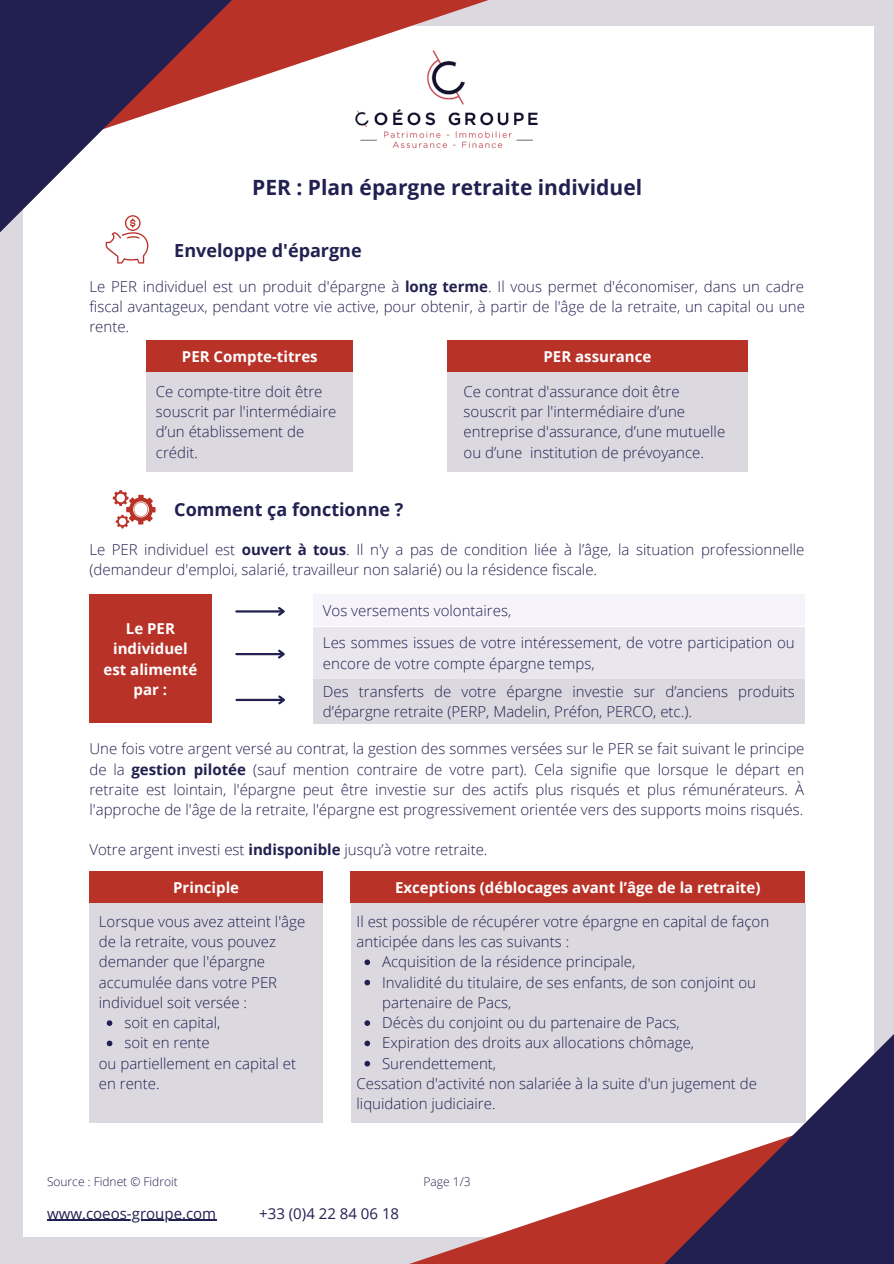
<style>
.page{position:relative;width:894px;height:1264px;background:#fff}
.page>*{position:absolute;margin:0;border:0;box-sizing:border-box;transform-origin:0 0}
.t1{font:700 21px "Open Sans";color:#222050}
.t2{font:700 18px "Open Sans";color:#222050}
.t3{font:300 15px/20.2px "Open Sans";color:#222050}
.t4{font:700 15px/20.2px "Open Sans";color:#fff;text-align:center}
.t5{font:15px "Open Sans";color:#222050}
.t6{font:300 12px "Open Sans";color:#222050}
.s1{font-weight:700}
</style>
<div class="page">
<div style="left:0;top:0;width:893px;height:1263px;background:#dbd9df"></div>
<div style="left:23px;top:26px;width:850px;height:1210px;background:#fff"></div>
<svg style="left:117px;top:0;width:372px;height:403px"></svg>
<svg style="left:0;top:0;width:243px;height:236px"></svg>
<svg style="left:406px;top:862px;width:468px;height:401px"></svg>
<svg style="left:652px;top:1028px;width:241px;height:235px;fill:#222050"></svg>
<img style="left:350px;top:50px;width:188px;height:101px">
<svg style="left:105px;top:215px;width:46px;height:48px"></svg>
<div style="left:147px;top:340px;width:206px;height:32px;background:#b93228"></div>
<div style="left:447px;top:340px;width:300px;height:32px;background:#b93228"></div>
<div style="left:147px;top:372px;width:206px;height:99px;background:#dbd9df"></div>
<div style="left:447px;top:372px;width:300px;height:99px;background:#dbd9df"></div>
<div style="left:89px;top:594px;width:123px;height:129px;background:#b93228"></div>
<div style="left:313px;top:594px;width:491px;height:32px;background:#f6f4fa"></div>
<div style="left:313px;top:627px;width:491px;height:52px;background:#e9e7ed"></div>
<div style="left:313px;top:679px;width:491px;height:44px;background:#dbd9df"></div>
<hr style="left:236px;top:610px;width:47px;height:2px;background:#222050">
<svg style="left:276px;top:607px;width:9px;height:9px"></svg>
<hr style="left:236px;top:653px;width:47px;height:2px;background:#222050">
<svg style="left:276px;top:649px;width:9px;height:10px"></svg>
<hr style="left:236px;top:698px;width:47px;height:3px;background:#222050">
<svg style="left:276px;top:695px;width:9px;height:10px"></svg>
<svg style="left:113px;top:490px;width:42px;height:38px"></svg>
<hr style="left:47px;top:1219px;width:169px;height:1px;background:#222050">
<div style="left:89px;top:871px;width:234px;height:32px;background:#b93228"></div>
<div style="left:89px;top:903px;width:234px;height:219px;background:#dbd9df"></div>
<svg style="left:107px;top:1020px;width:5px;height:5px"></svg>
<svg style="left:107px;top:1040px;width:5px;height:6px"></svg>
<div style="left:350px;top:871px;width:454px;height:32px;background:#b93228"></div>
<div style="left:350px;top:903px;width:455px;height:219px;background:#dbd9df"></div>
<svg style="left:364px;top:959px;width:6px;height:6px"></svg>
<svg style="left:364px;top:979px;width:6px;height:6px"></svg>
<svg style="left:364px;top:1020px;width:6px;height:5px"></svg>
<svg style="left:364px;top:1040px;width:6px;height:6px"></svg>
<svg style="left:364px;top:1060px;width:6px;height:6px"></svg>
<p class="t1" style="left:252px;top:172px;width:391px">PER : Plan épargne retraite individuel</p>
<p class="t2" style="left:174px;top:237px;width:189px">Enveloppe d'épargne</p>
<p class="t3" style="left:89px;top:276px;width:716px;text-align:justify">Le PER individuel est un produit d'épargne à <span class="s1">long terme</span>. Il vous permet d'économiser, dans un cadre fiscal avantageux, pendant votre vie active, pour obtenir, à partir de l'âge de la retraite, un capital ou une rente.</p>
<p class="t4" style="left:182px;top:345px;width:137px">PER Compte-titres</p>
<p class="t4" style="left:543px;top:345px;width:109px">PER assurance</p>
<p class="t3" style="left:156px;top:381px;width:182px">Ce compte-titre doit être souscrit par l'intermédiaire d’un établissement de crédit.</p>
<p class="t3" style="left:463px;top:381px;width:263px">Ce contrat d'assurance doit être souscrit par l'intermédiaire d’une entreprise d'assurance, d’une mutuelle ou d’une institution de prévoyance.</p>
<p class="t2" style="left:174px;top:496px;width:230px">Comment ça fonctionne ?</p>
<p class="t3" style="left:89px;top:539px;width:716px">Le PER individuel est <span class="s1">ouvert à tous</span>. Il n'y a pas de condition liée à l’âge, la situation professionnelle (demandeur d'emploi, salarié, travailleur non salarié) ou la résidence fiscale.</p>
<p class="t3" style="left:323px;top:600px;width:190px">Vos versements volontaires,</p>
<p class="t3" style="left:323px;top:632px;width:473px">Les sommes issues de votre intéressement, de votre participation ou encore de votre compte épargne temps,</p>
<p class="t3" style="left:323px;top:680px;width:473px">Des transferts de votre épargne investie sur d’anciens produits d’épargne retraite (PERP, Madelin, Préfon, PERCO, etc.).</p>
<p class="t3" style="left:89px;top:738px;width:716px;text-align:justify">Une fois votre argent versé au contrat, la gestion des sommes versées sur le PER se fait suivant le principe de la <span class="s1">gestion pilotée</span> (sauf mention contraire de votre part). Cela signifie que lorsque le départ en retraite est lointain, l'épargne peut être investie sur des actifs plus risqués et plus rémunérateurs. À l'approche de l'âge de la retraite, l'épargne est progressivement orientée vers des supports moins risqués.</p>
<p class="t3" style="left:89px;top:839px;width:399px">Votre argent investi est <span class="s1">indisponible</span> jusqu’à votre retraite.</p>
<p class="t4" style="left:173px;top:876px;width:67px">Principle</p>
<p class="t4" style="left:103px;top:618px;width:95px">Le PER individuel est alimenté par :</p>
<p class="t4" style="left:395px;top:876px;width:367px">Exceptions (déblocages avant l’âge de la retraite)</p>
<p class="t3" style="left:99px;top:910px;width:208px">Lorsque vous avez atteint l'âge de la retraite, vous pouvez demander que l'épargne accumulée dans votre PER individuel soit versée :</p>
<p class="t3" style="left:124px;top:1012px;width:98px">soit en capital,</p>
<p class="t3" style="left:124px;top:1032px;width:87px">soit en rente</p>
<p class="t3" style="left:99px;top:1052px;width:199px">ou partiellement en capital et en rente.</p>
<p class="t3" style="left:356px;top:910px;width:414px">Il est possible de récupérer votre épargne en capital de façon anticipée dans les cas suivants :</p>
<p class="t3" style="left:382px;top:951px;width:254px">Acquisition de la résidence principale,</p>
<p class="t3" style="left:382px;top:971px;width:375px">Invalidité du titulaire, de ses enfants, de son conjoint ou partenaire de Pacs,</p>
<p class="t3" style="left:382px;top:1012px;width:299px">Décès du conjoint ou du partenaire de Pacs,</p>
<p class="t3" style="left:382px;top:1032px;width:313px">Expiration des droits aux allocations chômage,</p>
<p class="t3" style="left:382px;top:1052px;width:115px">Surendettement,</p>
<p class="t3" style="left:356px;top:1073px;width:402px">Cessation d'activité non salariée à la suite d'un jugement de liquidation judiciaire.</p>
<p class="t6" style="left:47px;top:1173px;width:132px">Source : Fidnet © Fidroit</p>
<p class="t6" style="left:423px;top:1173px;width:49px">Page 1/3</p>
<p class="t5" style="left:47px;top:1202px;width:171px">www.coeos-groupe.com</p>
<p class="t5" style="left:259px;top:1202px;width:141px">+33 (0)4 22 84 06 18</p>
</div>
